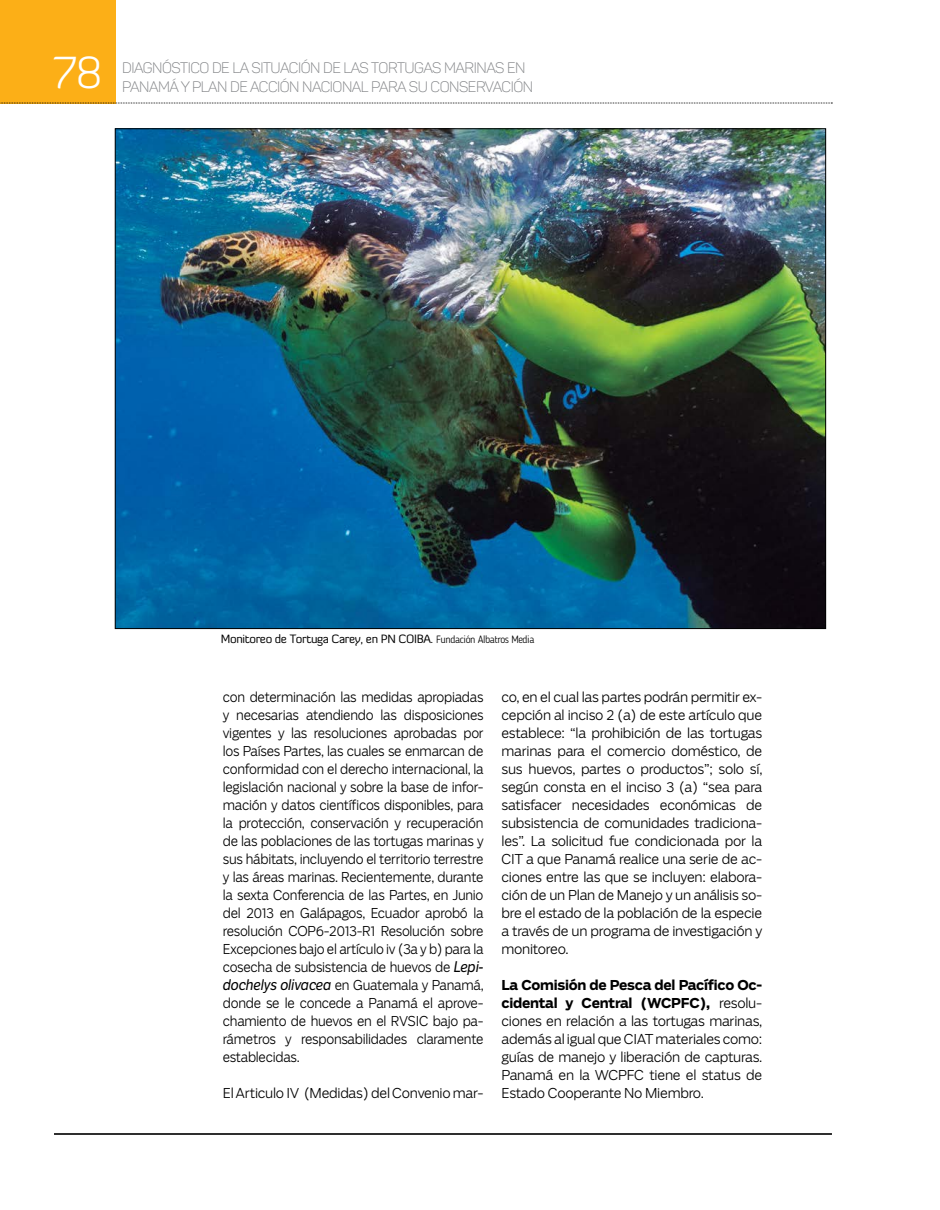
<style>
.page{position:relative;width:940px;height:1210px;background:#fff}
.page>*{position:absolute;margin:0;border:0;box-sizing:border-box;transform-origin:0 0}
.t1{font:300 45px "Diavlo";color:#fff}
.t2{font:15px/19.5px "Panton Light Caps";letter-spacing:-.03em;color:#808285}
.t3{font:300 13.5px/18px "Salvo Sans";letter-spacing:-.02em;color:#000;text-align:justify}
.t4{font:300 13.5px/18px "Salvo Sans";letter-spacing:-.02em;color:#000;text-align:justify;scale:.95 1}
.t5{font:12px "Diavlo";letter-spacing:-.03em;color:#000}
.s1{font-family:"Blogger Sans";font-weight:300;font-size:10.5px}
.s2{font-family:"LFT Etica";font-weight:400;font-style:italic;font-size:15px}
.s3{font-weight:700}
</style>
<div class="page">
<div style="left:0;top:0;width:115px;height:103px;background:#fcaf17"></div>
<hr style="left:54px;top:1134px;width:778px;height:1px;background:#000">
<hr style="left:54px;top:1133px;width:778px;height:1px;background:#000">
<svg style="left:0;top:103px;width:832px;height:1px"></svg>
<img style="left:117px;top:131px;width:707px;height:496px">
<h1 class="t1" style="left:54px;top:44px;width:51px">78</h1>
<p class="t2" style="left:122px;top:58px;width:412px">DIAGNÓSTICO DE LA SITUACIÓN DE LAS TORTUGAS MARINAS EN<br>PANAMÁ Y PLAN DE ACCIÓN NACIONAL PARA SU CONSERVACIÓN</p>
<p class="t5" style="left:221px;top:631px;width:315px">Monitoreo de Tortuga Carey, en PN COIBA. <span class="s1">Fundación Albatros Media</span></p>
<p class="t4" style="left:223px;top:688px;width:276px">con determinación las medidas apropiadas y necesarias atendiendo las disposiciones vigentes y las resoluciones aprobadas por los Países Partes, las cuales se enmarcan de conformidad con el derecho internacional, la legislación nacional y sobre la base de infor&shy;mación y datos científicos disponibles, para la protección, conservación y recuperación de las poblaciones de las tortugas marinas y sus hábitats, incluyendo el territorio terrestre y las áreas marinas. Recientemente, durante la sexta Conferencia de las Partes, en Junio del 2013 en Galápagos, Ecuador aprobó la resolución COP6-2013-R1 Resolución sobre Excepciones bajo el artículo iv (3a y b) para la cosecha de subsistencia de huevos de <span class="s2">Lepi&shy;dochelys olivacea</span> en Guatemala y Panamá, donde se le concede a Panamá el aprove&shy;chamiento de huevos en el RVSIC bajo pa&shy;rámetros y responsabilidades claramente establecidas.</p>
<p class="t3" style="left:223px;top:1084px;width:262px">El Articulo IV (Medidas) del Convenio mar-</p>
<p class="t3" style="left:501px;top:688px;width:262px">co, en el cual las partes podrán permitir ex&shy;cepción al inciso 2 (a) de este artículo que establece: “la prohibición de las tortugas marinas para el comercio doméstico, de sus huevos, partes o productos”; solo sí, según consta en el inciso 3 (a) “sea para satisfacer necesidades económicas de subsistencia de comunidades tradiciona&shy;les”. La solicitud fue condicionada por la CIT a que Panamá realice una serie de ac&shy;ciones entre las que se incluyen: elabora&shy;ción de un Plan de Manejo y un análisis so&shy;bre el estado de la población de la especie a través de un programa de investigación y monitoreo.</p>
<p class="t3" style="left:501px;top:976px;width:262px"><span class="s3">La Comisión de Pesca del Pacífico Oc&shy;cidental y Central (WCPFC),</span> resolu&shy;ciones en relación a las tortugas marinas, además al igual que CIAT materiales como: guías de manejo y liberación de capturas.<br>Panamá en la WCPFC tiene el status de Estado Cooperante No Miembro.</p>
</div>
